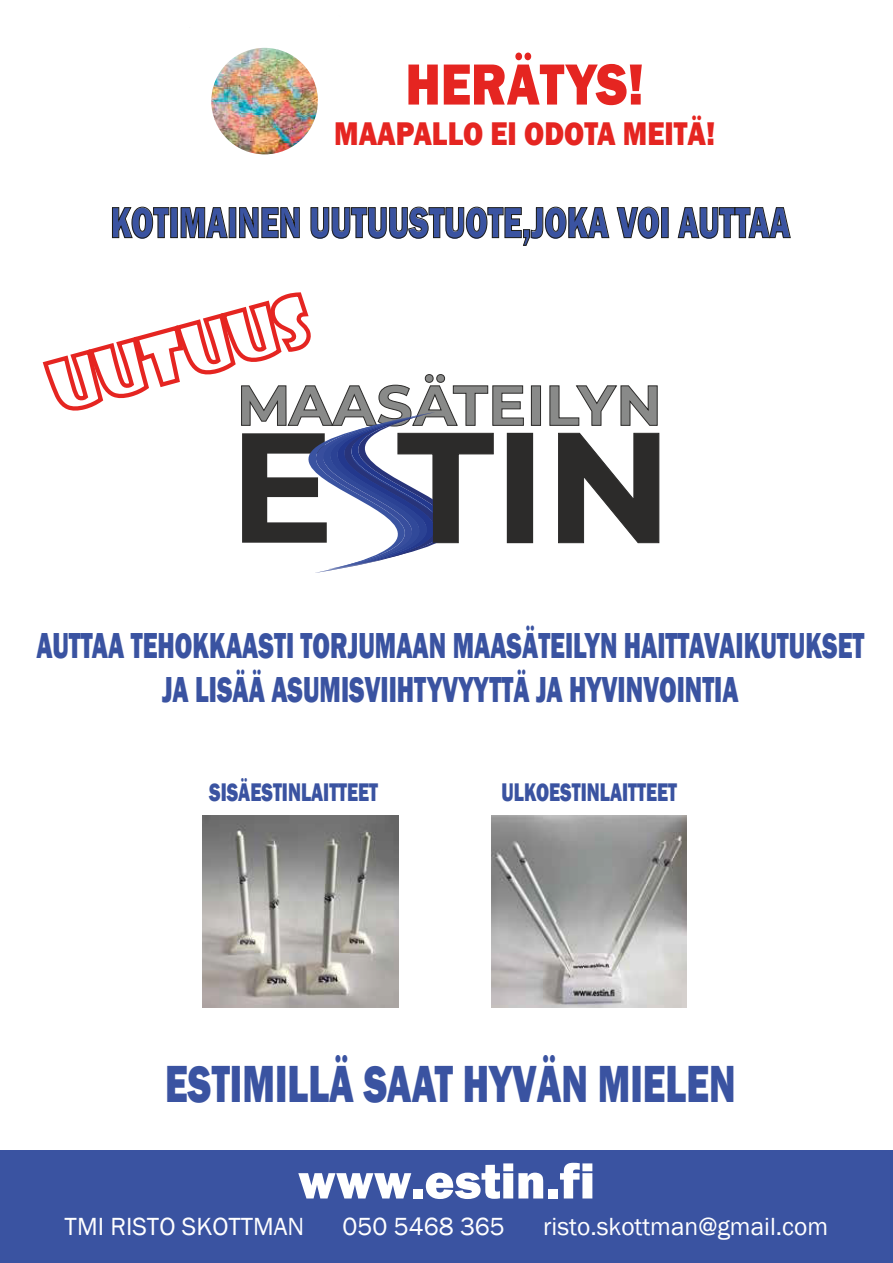
<style>
.page{position:relative;width:893px;height:1263px;background:#fff}
.page>*{position:absolute;margin:0;border:0;box-sizing:border-box;transform-origin:0 0}
.t1{font:700 156.3px "Montserrat";color:#2c2b2a}
.t2{font:800 60px "Franklin Gothic";color:#e52521;scale:.86 1}
.t3{font:700 56.4px "Montserrat";letter-spacing:.005em;color:#898a89}
.t4{font:800 53.7px "Franklin Gothic";color:#3a53a1;scale:.72 1}
.t5{font:800 51px "Franklin Gothic";color:#fff}
.t6{font:800 45px "Franklin Gothic";color:#3a53a1;scale:.72 1}
.t7{font:800 37.2px/44.5px "Franklin Gothic";color:#3a53a1;text-align:center;scale:.68 1}
.t8{font:800 33.75px "Franklin Gothic";color:#e52521;scale:.86 1}
.t9{font:800 26.25px "Franklin Gothic";color:#3a53a1;scale:.72 1}
.t10{font:25.5px "Franklin Gothic";color:#fff}
</style>
<div class="page">
<div style="left:531px;top:386px;width:10px;height:39px;border:1px solid #2c2b2a"></div>
<svg style="left:550px;top:385px;width:107px;height:27px"></svg>
<svg style="left:308px;top:416px;width:276px;height:157px"></svg>
<div style="left:507px;top:433px;width:26px;height:110px;border:1px solid #2c2b2a"></div>
<svg style="left:558px;top:433px;width:101px;height:110px"></svg>
<svg style="left:42px;top:292px;width:482px;height:134px"></svg>
<svg style="left:617px;top:207px;width:42px;height:31px"></svg>
<div style="left:661px;top:207px;width:7px;height:31px;border:1px solid #1d1d1b"></div>
<svg style="left:678px;top:207px;width:113px;height:31px"></svg>
<img style="left:203px;top:815px;width:195px;height:193px">
<img style="left:492px;top:815px;width:195px;height:193px">
<div style="left:0;top:1150px;width:893px;height:112px;background:#3a53a1"></div>
<svg style="left:112px;top:47px;width:497px;height:199px"></svg>
<div style="left:181px;top:52px;width:11px;height:18px;background:#fff"></div>
<h2 class="t2" style="left:405px;top:46px;width:279px">HERÄTYS!</h2>
<p class="t8" style="left:334px;top:112px;width:445px">MAAPALLO EI ODOTA MEITÄ!</p>
<p class="t6" style="left:111px;top:193px;width:945px">KOTIMAINEN UUTUUSTUOTE,JOKA VOI AUTTAA</p>
<h3 class="t3" style="left:237px;top:365px;width:426px">MAASÄTEILYN</h3>
<h1 class="t1" style="left:229px;top:374px;width:444px">E TIN</h1>
<p class="t7" style="left:37px;top:623px;width:1219px">AUTTAA TEHOKKAASTI TORJUMAAN MAASÄTEILYN HAITTAVAIKUTUKSET<br>JA LISÄÄ ASUMISVIIHTYVYYTTÄ JA HYVINVOINTIA</p>
<p class="t9" style="left:209px;top:775px;width:236px">SISÄESTINLAITTEET</p>
<p class="t9" style="left:502px;top:775px;width:245px">ULKOESTINLAITTEET</p>
<h3 class="t4" style="left:165px;top:1049px;width:794px">ESTIMILLÄ SAAT HYVÄN MIELEN</h3>
<h3 class="t5" style="left:298px;top:1148px;width:299px">www.estin.fi</h3>
<p class="t10" style="left:65px;top:1210px;width:241px">TMI RISTO SKOTTMAN</p>
<p class="t10" style="left:343px;top:1210px;width:164px">050 5468 365</p>
<p class="t10" style="left:543px;top:1210px;width:287px">risto.skottman@gmail.com</p>
</div>
